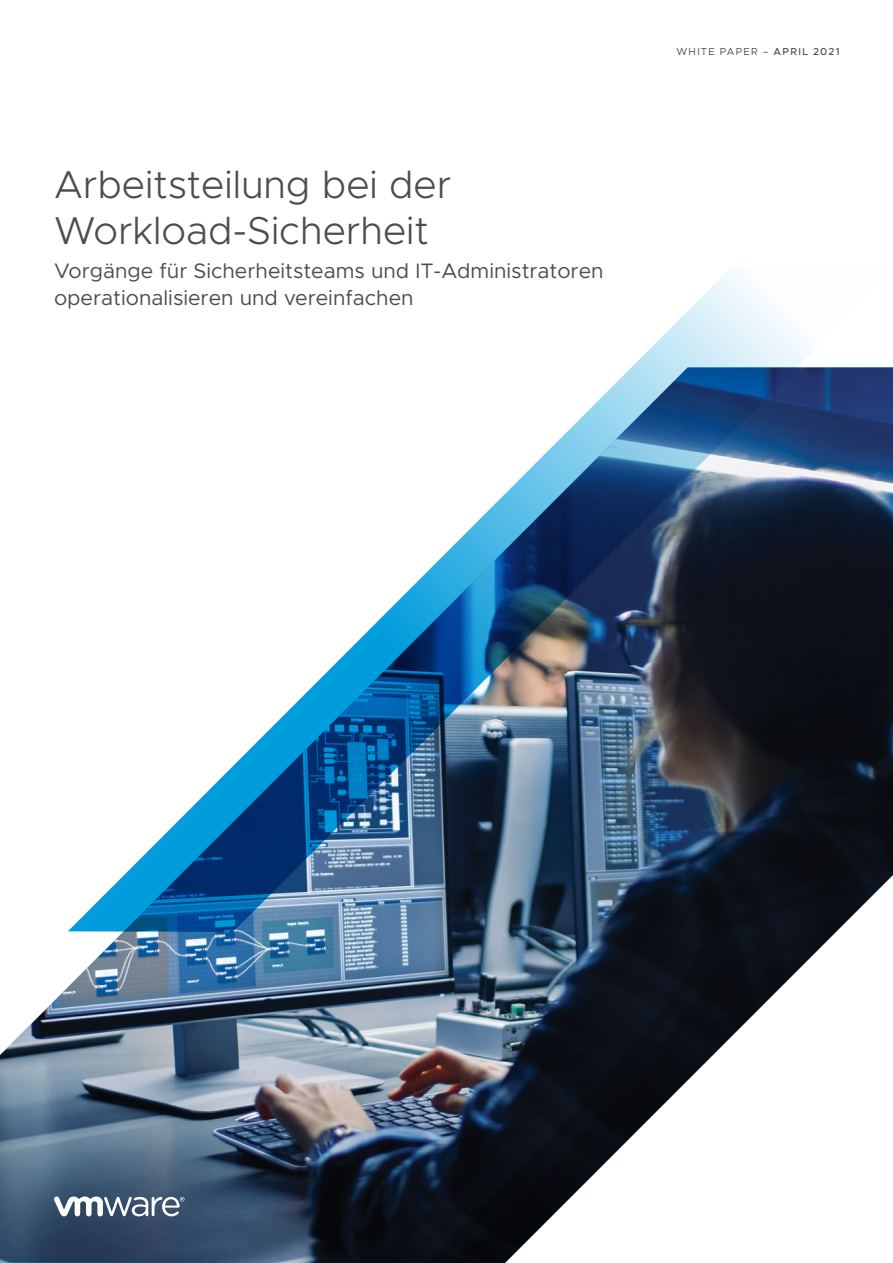
<style>
.page{position:relative;width:893px;height:1263px;background:#fff}
.page>*{position:absolute;margin:0;border:0;box-sizing:border-box;transform-origin:0 0}
.t1{font:300 39px/46.5px "Metropolis";color:#4d4d4f}
.t2{font:21px/27px "Metropolis";color:#4d4d4f}
.t3{font:10.2px "Metropolis";letter-spacing:.12em;color:#4d4d4f}
.s1{font-weight:500}
</style>
<div class="page">
<img style="left:0;top:932px;width:836px;height:331px">
<img style="left:68px;top:270px;width:825px;height:662px">
<svg style="left:54px;top:1196px;width:130px;height:20px"></svg>
<h1 class="t1" style="left:54px;top:161px;width:399px">Arbeitsteilung bei der<br>Workload-Sicherheit</h1>
<p class="t2" style="left:54px;top:257px;width:551px">Vorgänge für Sicherheitsteams und IT-Administratoren operationalisieren und vereinfachen</p>
<p class="t3" style="left:676px;top:46px;width:165px">WHITE PAPER – <span class="s1">April 2021</span></p>
</div>
